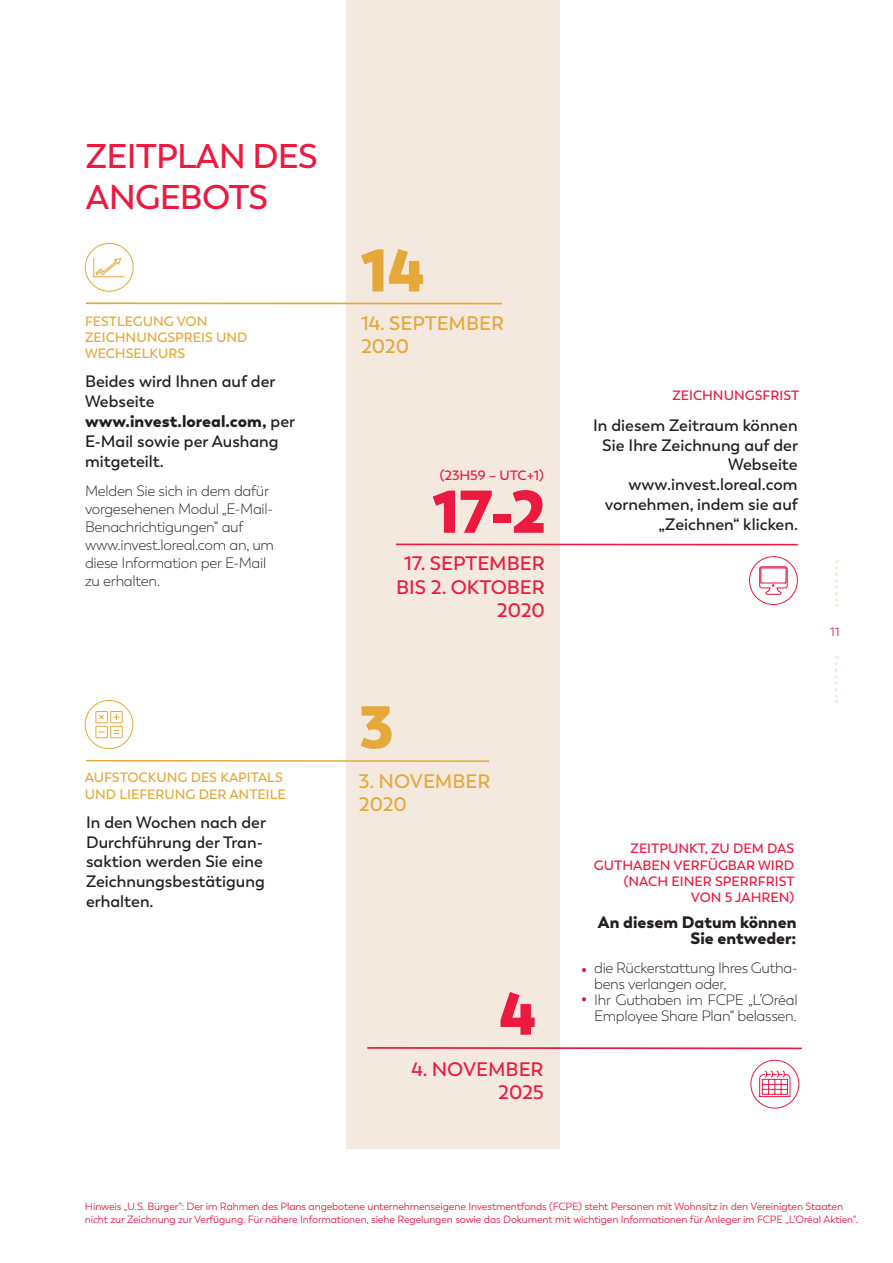
<style>
.page{position:relative;width:893px;height:1263px;background:#fff}
.page>*{position:absolute;margin:0;border:0;box-sizing:border-box;transform-origin:0 0}
.t1{font:800 60px "Trenda";color:#ed1a40}
.t2{font:800 60px "Trenda";color:#e5a93a}
.t3{font:600 34.2px/41px "Trenda";letter-spacing:-.02em;color:#ed1a40}
.t4{font:600 19.5px/23.4px "Trenda";color:#ed1a40;text-align:right}
.t5{font:600 19.5px/23.4px "Trenda";color:#e5a93a}
.t6{font:600 16.5px/19.8px "Trenda";color:#231f20}
.t7{font:900 16.5px/15.9px "Trenda";color:#231f20;text-align:right}
.t8{font:300 15px/18px "Trenda";letter-spacing:-.02em;color:#231f20}
.t9{font:600 13.5px/16.2px "Trenda";color:#ed1a40;text-align:right}
.t10{font:600 13.5px/16.2px "Trenda";color:#e5a93a}
.t11{font:12px "Trenda";color:#ed1a40}
.t12{font:10.5px/12.6px "Trenda";letter-spacing:-.01em;color:#ed1a40}
.s1{font-weight:900}
</style>
<div class="page">
<div style="left:346px;top:0;width:213px;height:1148px;background:#f3e9df"></div>
<hr style="left:86px;top:302px;width:416px;height:2px;background:#e5a93a">
<hr style="left:396px;top:544px;width:402px;height:1px;background:#ed1a40">
<svg style="left:367px;top:1046px;width:435px;height:4px"></svg>
<svg style="left:582px;top:968px;width:4px;height:4px"></svg>
<svg style="left:582px;top:997px;width:4px;height:4px"></svg>
<svg style="left:835px;top:560px;width:3px;height:47px"></svg>
<svg style="left:835px;top:656px;width:3px;height:47px"></svg>
<svg style="left:85px;top:243px;width:49px;height:49px"></svg>
<div style="left:749px;top:556px;width:49px;height:49px;border:1px solid #ed1a40;border-radius:50%"></div>
<svg style="left:750px;top:1060px;width:49px;height:49px"></svg>
<svg style="left:759px;top:566px;width:29px;height:29px"></svg>
<svg style="left:86px;top:759px;width:403px;height:3px"></svg>
<div style="left:85px;top:700px;width:48px;height:49px;border:1px solid #e5a93a;border-radius:50%"></div>
<svg style="left:95px;top:711px;width:28px;height:27px"></svg>
<h2 class="t3" style="left:86px;top:136px;width:233px">ZEITPLAN DES<br>ANGEBOTS</h2>
<p class="t10" style="left:85px;top:313px;width:164px">FESTLEGUNG VON<br>ZEICHNUNGSPREIS UND<br>WECHSELKURS</p>
<p class="t6" style="left:85px;top:372px;width:212px">Beides wird Ihnen auf der<br>Webseite <span class="s1">www.invest.loreal.com,</span> per<br>E-Mail sowie per Aushang mitgeteilt.</p>
<p class="t8" style="left:85px;top:482px;width:190px">Melden Sie sich in dem dafür vorgesehenen Modul „E-Mail-<br>Benachrichtigungen“ auf www.invest.loreal.com an, um diese Information per E-Mail zu erhalten.</p>
<p class="t10" style="left:85px;top:770px;width:202px">AUFSTOCKUNG DES KAPITALS<br>UND LIEFERUNG DER ANTEILE</p>
<p class="t6" style="left:86px;top:812px;width:181px">In den Wochen nach der<br>Durchführung der Tran&shy;saktion werden Sie eine<br>Zeichnungsbestätigung erhalten.</p>
<h1 class="t2" style="left:361px;top:231px;width:65px">14</h1>
<p class="t5" style="left:361px;top:312px;width:145px">14. SEPTEMBER<br>2020</p>
<p class="t9" style="left:440px;top:467px;width:105px">(23H59 – UTC+1)</p>
<h1 class="t1" style="left:433px;top:473px;width:115px">17-2</h1>
<p class="t4" style="left:396px;top:552px;width:150px">17. SEPTEMBER<br>BIS 2. OKTOBER<br>2020</p>
<h1 class="t2" style="left:360px;top:688px;width:35px">3</h1>
<p class="t5" style="left:359px;top:770px;width:133px">3. NOVEMBER<br>2020</p>
<h1 class="t1" style="left:499px;top:974px;width:38px">4</h1>
<p class="t4" style="left:411px;top:1058px;width:134px">4. NOVEMBER<br>2025</p>
<p class="t9" style="left:672px;top:387px;width:128px">ZEICHNUNGSFRIST</p>
<p class="t6" style="left:593px;top:415px;width:206px;text-align:right">In diesem Zeitraum können<br>Sie Ihre Zeichnung auf der<br>Webseite www.invest.loreal.com vornehmen, indem sie auf „Zeichnen“ klicken.</p>
<p class="t11" style="left:830px;top:625px;width:11px">11</p>
<p class="t9" style="left:594px;top:841px;width:202px">ZEITPUNKT, ZU DEM DAS<br>GUTHABEN VERFÜGBAR WIRD (NACH EINER SPERRFRIST<br>VON 5 JAHREN)</p>
<p class="t7" style="left:598px;top:914px;width:200px">An diesem Datum können<br>Sie entweder:</p>
<p class="t8" style="left:594px;top:960px;width:205px;line-height:15.9px">die Rückerstattung Ihres Gutha&shy;bens verlangen oder,<br>Ihr Guthaben im FCPE „L’Oréal<br>Employee Share Plan“ belassen.</p>
<p class="t12" style="left:85px;top:1200px;width:775px">Hinweis „U.S. Bürger“: Der im Rahmen des Plans angebotene unternehmenseigene Investmentfonds (FCPE) steht Personen mit Wohnsitz in den Vereinigten Staaten nicht zur Zeichnung zur Verfügung. Für nähere Informationen, siehe Regelungen sowie das Dokument mit wichtigen Informationen für Anleger im FCPE „L‘Oréal Aktien“.</p>
</div>
